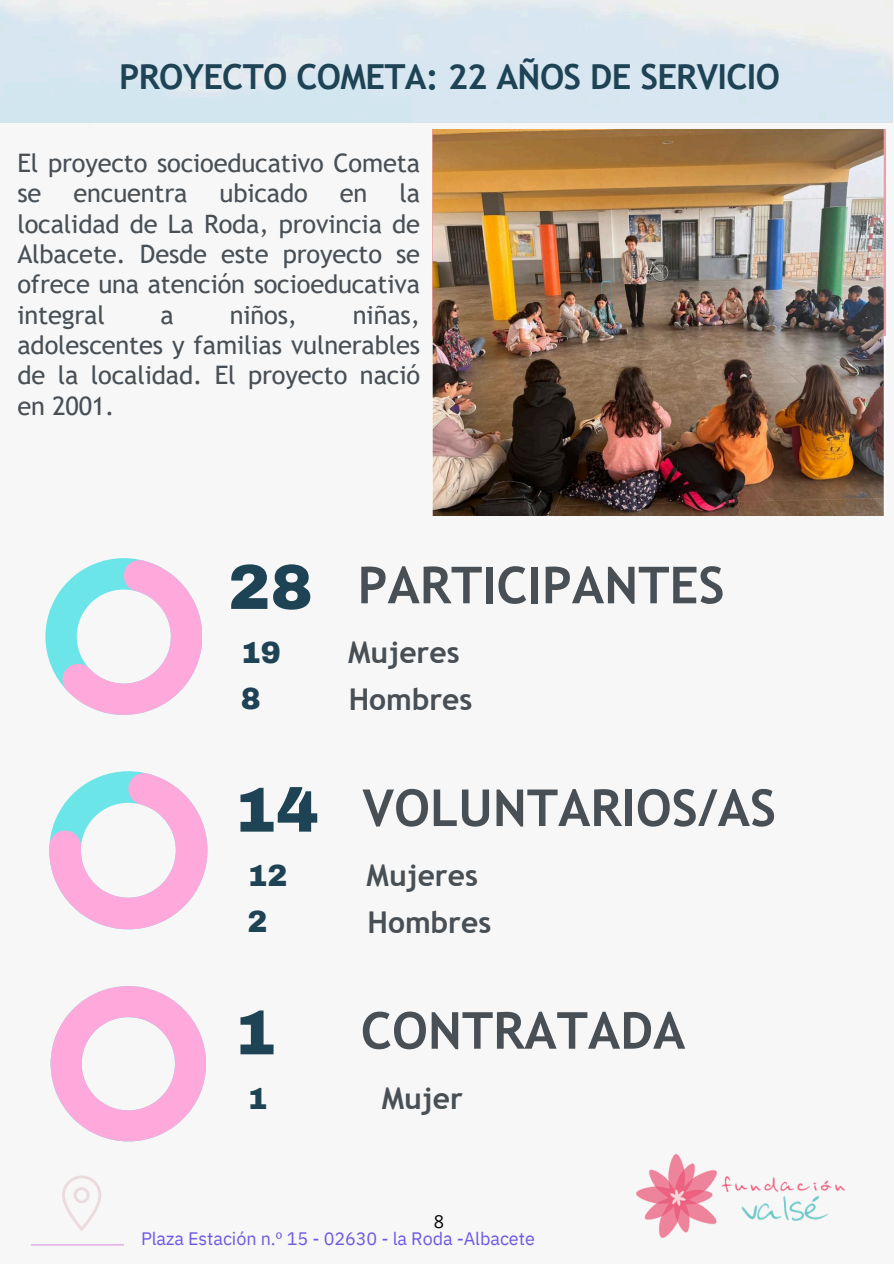
<style>
.page{position:relative;width:894px;height:1264px;background:#fff}
.page>*{position:absolute;margin:0;border:0;box-sizing:border-box;transform-origin:0 0}
.t1{font:900 63.6px "Archivo";color:#1d4355}
.t2{font:700 51px "Trebuchet MS";color:#484f55}
.t3{font:700 34.5px "Trebuchet MS";letter-spacing:-.02em;color:#1d4355}
.t4{font:700 30px "Trebuchet MS";color:#484f55}
.t5{font:900 30px "Archivo";color:#1d4355}
.t6{font:25.5px/30.3px "Trebuchet MS";letter-spacing:-.005em;color:#484f55;text-align:justify}
.t7{font:18px "IBM Plex Sans";letter-spacing:-.005em;color:#6e5ae2}
.t8{font:18px "Open Sans";color:#000}
</style>
<div class="page">
<div style="left:0;top:0;width:893px;height:1263px;background:#f7f7f7"></div>
<img style="left:636px;top:1153px;width:210px;height:85px">
<svg style="left:51px;top:986px;width:155px;height:155px"></svg>
<svg style="left:49px;top:771px;width:158px;height:158px"></svg>
<svg style="left:45px;top:558px;width:157px;height:157px"></svg>
<img style="left:432px;top:130px;width:453px;height:386px">
<img style="left:31px;top:1175px;width:93px;height:71px">
<p class="t3" style="left:119px;top:56px;width:662px">PROYECTO COMETA: 22 AÑOS DE SERVICIO</p>
<p class="t6" style="left:17px;top:147px;width:404px">El proyecto socioeducativo Cometa se</p>
<p class="t6" style="left:17px;top:178px;width:404px;text-indent:382px">la localidad de La Roda, provincia de Albacete. Desde este proyecto se ofrece una atención socioeducativa integral</p>
<p class="t6" style="left:73px;top:178px;width:116px">encuentra</p>
<p class="t6" style="left:219px;top:178px;width:90px">ubicado</p>
<p class="t6" style="left:339px;top:178px;width:29px">en</p>
<p class="t6" style="left:17px;top:299px;width:404px;text-indent:335px">niñas, adolescentes y familias vulnerables de la localidad. El proyecto nació en 2001.</p>
<p class="t6" style="left:160px;top:299px;width:15px">a</p>
<p class="t6" style="left:229px;top:299px;width:69px">niños,</p>
<h4 class="t1" style="left:228px;top:553px;width:86px">28</h4>
<p class="t2" style="left:357px;top:555px;width:368px">PARTICIPANTES</p>
<h4 class="t5" style="left:241px;top:637px;width:42px">19</h4>
<p class="t5" style="left:241px;top:683px;width:22px">8</p>
<p class="t4" style="left:348px;top:635px;width:113px">Mujeres</p>
<p class="t4" style="left:348px;top:682px;width:125px">Hombres</p>
<h1 class="t1" style="left:234px;top:775px;width:86px">14</h1>
<h4 class="t2" style="left:362px;top:778px;width:415px">VOLUNTARIOS/AS</h4>
<p class="t5" style="left:247px;top:859px;width:42px">12</p>
<p class="t5" style="left:247px;top:905px;width:22px">2</p>
<p class="t4" style="left:366px;top:857px;width:113px">Mujeres</p>
<h4 class="t4" style="left:367px;top:904px;width:125px">Hombres</h4>
<h1 class="t1" style="left:234px;top:998px;width:44px">1</h1>
<h4 class="t2" style="left:360px;top:1000px;width:326px">CONTRATADA</h4>
<p class="t5" style="left:247px;top:1082px;width:22px">1</p>
<p class="t4" style="left:381px;top:1080px;width:83px">Mujer</p>
<p class="t8" style="left:434px;top:1208px;width:12px">8</p>
<p class="t7" style="left:141px;top:1225px;width:395px">Plaza Estación n.º 15 - 02630 - la Roda -Albacete</p>
</div>
